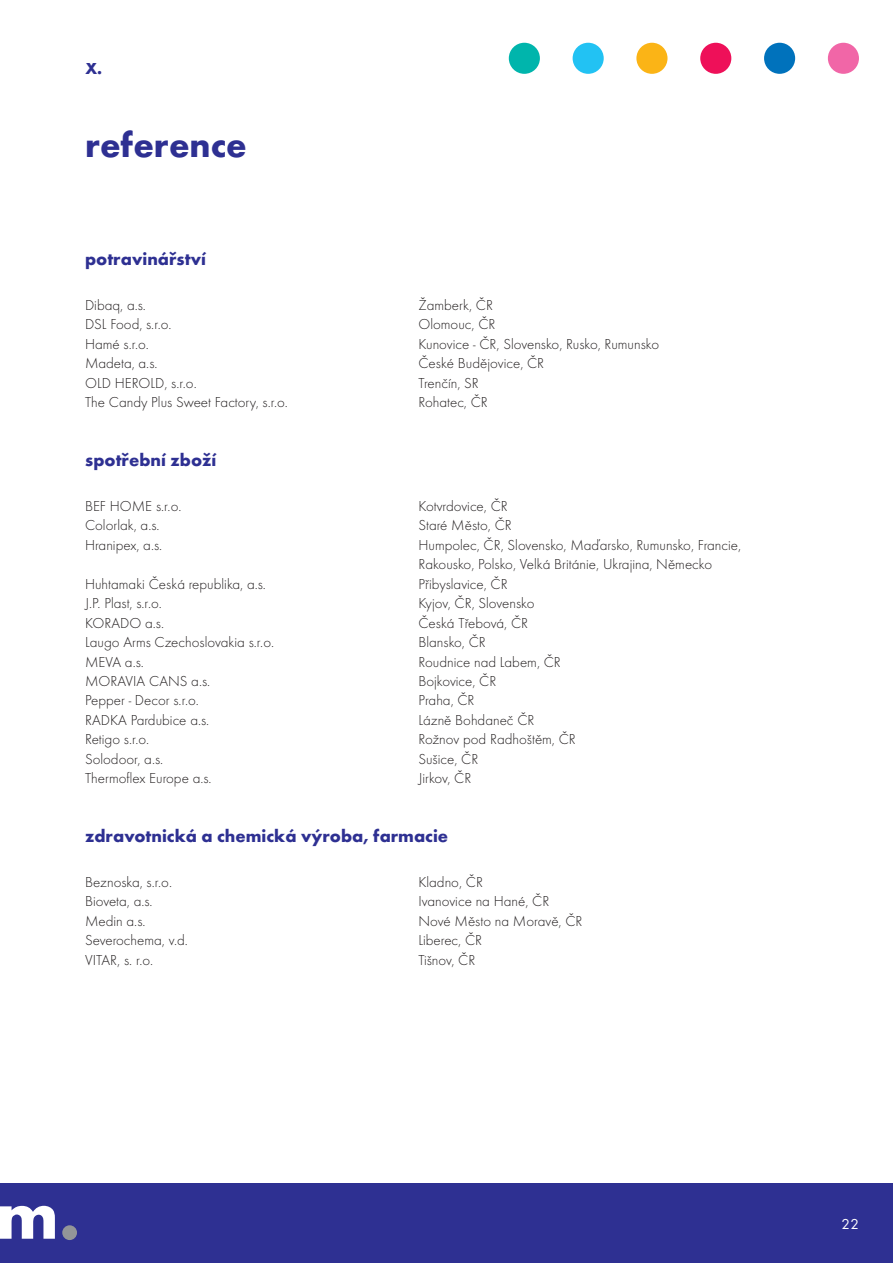
<style>
.page{position:relative;width:893px;height:1263px;background:#fff}
.page>*{position:absolute;margin:0;border:0;box-sizing:border-box;transform-origin:0 0}
.t1{font:700 36px "Futura TOT";color:#2e3092}
.Prostý_text{font:700 18px "Futura TOT";color:#2e3092}
.t2{font:700 16.5px "Futura TOT";color:#2e3092}
.Prostý_text-2{font:15px "Futura TOT Ligh";color:#231f20}
.t3{font:15px "Futura TOT";color:#fff}
</style>
<div class="page">
<div style="left:0;top:1183px;width:893px;height:80px;background:#2e3092"></div>
<div style="left:509px;top:43px;width:31px;height:31px;background:#00b5ac;border-radius:50%"></div>
<div style="left:573px;top:43px;width:31px;height:31px;background:#22c2f3;border-radius:50%"></div>
<div style="left:636px;top:43px;width:31px;height:31px;background:#fbb416;border-radius:50%"></div>
<div style="left:700px;top:43px;width:31px;height:31px;background:#ee1059;border-radius:50%"></div>
<div style="left:764px;top:43px;width:31px;height:31px;background:#0072bc;border-radius:50%"></div>
<div style="left:828px;top:43px;width:31px;height:31px;background:#f166a7;border-radius:50%"></div>
<div style="left:62px;top:1225px;width:15px;height:15px;background:#939598;border-radius:50%"></div>
<svg style="left:0;top:1206px;width:55px;height:33px"></svg>
<p class="t2" style="left:85px;top:58px;width:18px">X.</p>
<p class="t1" style="left:85px;top:123px;width:163px">reference</p>
<p class="Prostý_text" style="left:85px;top:248px;width:122px">potravinářství</p>
<p class="Prostý_text-2" style="left:85px;top:297px;width:62px">Dibaq, a.s.</p>
<p class="Prostý_text-2" style="left:418px;top:297px;width:76px">Žamberk, ČR</p>
<p class="Prostý_text-2" style="left:85px;top:316px;width:88px">DSL Food, s.r.o.</p>
<p class="Prostý_text-2" style="left:418px;top:316px;width:79px">Olomouc, ČR</p>
<p class="Prostý_text-2" style="left:85px;top:335px;width:65px">Hamé s.r.o.</p>
<p class="Prostý_text-2" style="left:418px;top:335px;width:242px">Kunovice - ČR, Slovensko, Rusko, Rumunsko</p>
<p class="Prostý_text-2" style="left:85px;top:355px;width:74px">Madeta, a.s.</p>
<p class="Prostý_text-2" style="left:418px;top:355px;width:127px">České Budějovice, ČR</p>
<p class="Prostý_text-2" style="left:85px;top:374px;width:113px">OLD HEROLD, s.r.o.</p>
<p class="Prostý_text-2" style="left:418px;top:374px;width:62px">Trenčín, SR</p>
<p class="Prostý_text-2" style="left:85px;top:394px;width:204px">The Candy Plus Sweet Factory, s.r.o.</p>
<p class="Prostý_text-2" style="left:418px;top:394px;width:71px">Rohatec, ČR</p>
<p class="Prostý_text" style="left:85px;top:449px;width:133px">spotřební zboží</p>
<p class="Prostý_text-2" style="left:85px;top:498px;width:98px">BEF HOME s.r.o.</p>
<p class="Prostý_text-2" style="left:418px;top:498px;width:91px">Kotvrdovice, ČR</p>
<p class="Prostý_text-2" style="left:85px;top:517px;width:76px">Colorlak, a.s.</p>
<p class="Prostý_text-2" style="left:418px;top:517px;width:95px">Staré Město, ČR</p>
<p class="Prostý_text-2" style="left:85px;top:536px;width:79px">Hranipex, a.s.</p>
<p class="Prostý_text-2" style="left:418px;top:536px;width:324px">Humpolec, ČR, Slovensko, Maďarsko, Rumunsko, Francie,</p>
<p class="Prostý_text-2" style="left:418px;top:556px;width:295px">Rakousko, Polsko, Velká Británie, Ukrajina, Německo</p>
<p class="Prostý_text-2" style="left:85px;top:575px;width:182px">Huhtamaki Česká republika, a.s.</p>
<p class="Prostý_text-2" style="left:418px;top:575px;width:91px">Přibyslavice, ČR</p>
<p class="Prostý_text-2" style="left:85px;top:595px;width:78px">J.P. Plast, s.r.o.</p>
<p class="Prostý_text-2" style="left:418px;top:595px;width:118px">Kyjov, ČR, Slovensko</p>
<p class="Prostý_text-2" style="left:85px;top:614px;width:81px">KORADO a.s.</p>
<p class="Prostý_text-2" style="left:418px;top:614px;width:111px">Česká Třebová, ČR</p>
<p class="Prostý_text-2" style="left:85px;top:634px;width:191px">Laugo Arms Czechoslovakia s.r.o.</p>
<p class="Prostý_text-2" style="left:418px;top:634px;width:69px">Blansko, ČR</p>
<p class="Prostý_text-2" style="left:85px;top:653px;width:60px">MEVA a.s.</p>
<p class="Prostý_text-2" style="left:418px;top:653px;width:144px">Roudnice nad Labem, ČR</p>
<p class="Prostý_text-2" style="left:85px;top:672px;width:127px">MORAVIA CANS a.s.</p>
<p class="Prostý_text-2" style="left:418px;top:672px;width:79px">Bojkovice, ČR</p>
<p class="Prostý_text-2" style="left:85px;top:692px;width:115px">Pepper - Decor s.r.o.</p>
<p class="Prostý_text-2" style="left:418px;top:692px;width:58px">Praha, ČR</p>
<p class="Prostý_text-2" style="left:85px;top:711px;width:126px">RADKA Pardubice a.s.</p>
<p class="Prostý_text-2" style="left:418px;top:711px;width:118px">Lázně Bohdaneč ČR</p>
<p class="Prostý_text-2" style="left:85px;top:731px;width:66px">Retigo s.r.o.</p>
<p class="Prostý_text-2" style="left:418px;top:731px;width:159px">Rožnov pod Radhoštěm, ČR</p>
<p class="Prostý_text-2" style="left:85px;top:750px;width:80px">Solodoor, a.s.</p>
<p class="Prostý_text-2" style="left:418px;top:750px;width:61px">Sušice, ČR</p>
<p class="Prostý_text-2" style="left:85px;top:770px;width:128px">Thermoflex Europe a.s.</p>
<p class="Prostý_text-2" style="left:418px;top:770px;width:54px">Jirkov, ČR</p>
<p class="Prostý_text" style="left:85px;top:825px;width:365px">zdravotnická a chemická výroba, farmacie</p>
<p class="Prostý_text-2" style="left:85px;top:873px;width:89px">Beznoska, s.r.o.</p>
<p class="Prostý_text-2" style="left:418px;top:873px;width:66px">Kladno, ČR</p>
<p class="Prostý_text-2" style="left:85px;top:893px;width:69px">Bioveta, a.s.</p>
<p class="Prostý_text-2" style="left:418px;top:893px;width:132px">Ivanovice na Hané, ČR</p>
<p class="Prostý_text-2" style="left:85px;top:912px;width:62px">Medin a.s.</p>
<p class="Prostý_text-2" style="left:418px;top:912px;width:166px">Nové Město na Moravě, ČR</p>
<p class="Prostý_text-2" style="left:85px;top:932px;width:104px">Severochema, v.d.</p>
<p class="Prostý_text-2" style="left:418px;top:932px;width:65px">Liberec, ČR</p>
<p class="Prostý_text-2" style="left:85px;top:951px;width:70px">VITAR, s. r.o.</p>
<p class="Prostý_text-2" style="left:418px;top:951px;width:58px">Tišnov, ČR</p>
<p class="t3" style="left:841px;top:1215px;width:19px">22</p>
</div>
